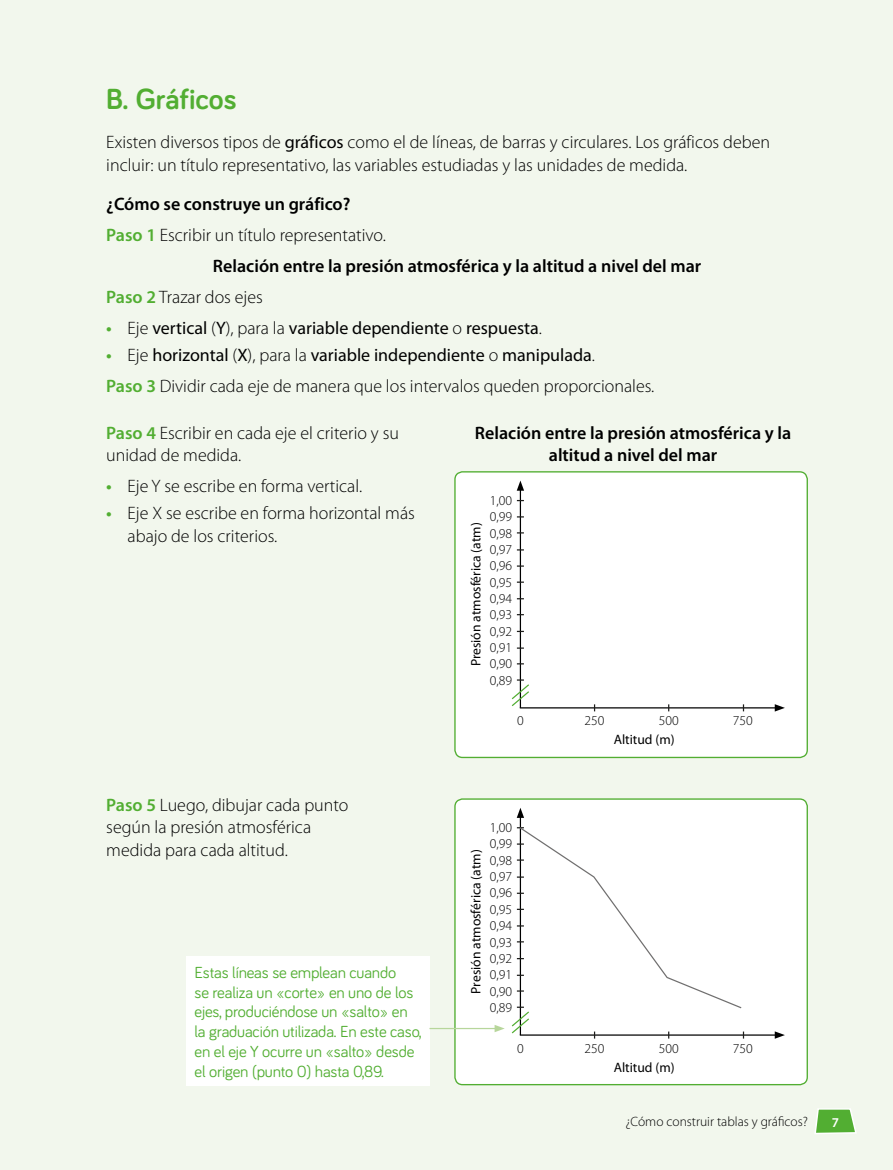
<style>
.page{position:relative;width:893px;height:1170px;background:#fff}
.page>*{position:absolute;margin:0;border:0;box-sizing:border-box;transform-origin:0 0}
.T1{font:700 30px "Bariol";color:#52ae32}
.txt_central{font:300 18px/22.5px "Myriad Pro";color:#000}
.txt_central-2{font:600 18px/22.5px "Myriad Pro";color:#000;text-align:center}
.t1{font:18px "Myriad Pro";color:#000}
.txt_central-3{font:16.5px/19.8px "Bariol";letter-spacing:-.01em;color:#52ae32}
.txt_central-4{font:300 13.65px "Myriad Pro";color:#000}
.txt_central-5{font:13.65px "Myriad Pro";color:#000}
.t2{font:300 13.5px "Myriad Pro";color:#000}
.t3{font:600 13.5px "Myriad Pro";color:#fff}
.s1{font-weight:400}
.s2{font-weight:600;color:#52ae32}
.s3{font-weight:300}
</style>
<div class="page">
<div style="left:0;top:0;width:893px;height:1169px;background:#f2f7ed"></div>
<svg style="left:815px;top:1108px;width:41px;height:26px"></svg>
<div style="left:455px;top:472px;width:352px;height:285px;background:#fff;border-radius:8px"></div>
<div style="left:454px;top:471px;width:354px;height:287px;border:1px solid #52ae32;border-radius:8px"></div>
<hr style="left:520px;top:707px;width:257px;height:1px;background:#000">
<svg style="left:775px;top:704px;width:10px;height:7px"></svg>
<hr style="left:520px;top:488px;width:1px;height:219px;background:#000">
<svg style="left:517px;top:480px;width:7px;height:10px"></svg>
<svg style="left:517px;top:630px;width:7px;height:2px"></svg>
<svg style="left:511px;top:679px;width:18px;height:28px"></svg>
<div style="left:455px;top:799px;width:352px;height:285px;background:#fff;border-radius:8px"></div>
<div style="left:454px;top:798px;width:354px;height:287px;border:1px solid #52ae32;border-radius:8px"></div>
<hr style="left:520px;top:1034px;width:257px;height:1px;background:#000">
<svg style="left:775px;top:1031px;width:10px;height:7px"></svg>
<hr style="left:520px;top:815px;width:1px;height:219px;background:#000">
<svg style="left:517px;top:808px;width:7px;height:9px"></svg>
<div style="left:186px;top:956px;width:243px;height:129px;background:#fff"></div>
<hr style="left:429px;top:1027px;width:68px;height:2px;background:#b7d69b">
<svg style="left:495px;top:826px;width:249px;height:212px"></svg>
<p class="T1" style="left:106px;top:78px;width:132px">B. Gráficos</p>
<p class="txt_central" style="left:106px;top:131px;width:665px">Existen diversos tipos de <span class="s1">gráficos</span> como el de líneas, de barras y circulares. Los gráficos deben incluir: un título representativo, las variables estudiadas y las unidades de medida.</p>
<p class="txt_central-2" style="left:106px;top:192px;width:246px">¿Cómo se construye un gráfico?</p>
<p class="txt_central" style="left:106px;top:224px;width:281px"><span class="s2">Paso 1</span> Escribir un título representativo.</p>
<p class="txt_central-2" style="left:213px;top:254px;width:490px">Relación entre la presión atmosférica y la altitud a nivel del mar</p>
<p class="txt_central" style="left:106px;top:286px;width:158px"><span class="s2">Paso 2</span> Trazar dos ejes</p>
<p class="t1" style="left:106px;top:317px;width:437px"><span class="s2">•</span> <span class="s3">Eje</span> vertical <span class="s3">(</span>Y<span class="s3">), para la</span> variable dependiente <span class="s3">o</span> respuesta<span class="s3">.</span></p>
<p class="t1" style="left:106px;top:344px;width:490px"><span class="s2">•</span> <span class="s3">Eje</span> horizontal <span class="s3">(</span>X<span class="s3">), para la</span> variable independiente <span class="s3">o</span> manipulada<span class="s3">.</span></p>
<p class="txt_central" style="left:106px;top:375px;width:550px"><span class="s2">Paso 3</span> Dividir cada eje de manera que los intervalos queden proporcionales.</p>
<p class="txt_central" style="left:106px;top:421px;width:294px"><span class="s2">Paso 4</span> Escribir en cada eje el criterio y su unidad de medida.</p>
<p class="txt_central" style="left:106px;top:475px;width:257px"><span class="s2">•</span> Eje Y se escribe en forma vertical.</p>
<p class="txt_central" style="left:128px;top:502px;width:289px;text-indent:-21px"><span class="s2">•</span> Eje X se escribe en forma horizontal más abajo de los criterios.</p>
<p class="txt_central" style="left:106px;top:793px;width:244px"><span class="s2">Paso 5</span> Luego, dibujar cada punto según la presión atmosférica medida para cada altitud.</p>
<p class="txt_central-3" style="left:194px;top:961px;width:229px">Estas líneas se emplean cuando<br>se realiza un «corte» en uno de los ejes, produciéndose un «salto» en la graduación utilizada. En este caso, en el eje Y ocurre un «salto» desde el origen (punto 0) hasta 0,89.</p>
<p class="txt_central-2" style="left:475px;top:421px;width:318px">Relación entre la presión atmosférica y la altitud a nivel del mar</p>
<p class="txt_central-5" style="left:467px;top:666px;width:145px;rotate:-90deg">Presión atmosférica (atm)</p>
<p class="txt_central-4" style="left:490px;top:492px;width:24px">1,00</p>
<p class="txt_central-4" style="left:490px;top:508px;width:24px">0,99</p>
<p class="txt_central-4" style="left:490px;top:524px;width:24px">0,98</p>
<p class="txt_central-4" style="left:490px;top:541px;width:24px">0,97</p>
<p class="txt_central-4" style="left:490px;top:557px;width:24px">0,96</p>
<p class="txt_central-4" style="left:490px;top:573px;width:24px">0,95</p>
<p class="txt_central-4" style="left:490px;top:590px;width:24px">0,94</p>
<p class="txt_central-4" style="left:490px;top:606px;width:24px">0,93</p>
<p class="txt_central-4" style="left:490px;top:623px;width:24px">0,92</p>
<p class="txt_central-4" style="left:490px;top:639px;width:24px">0,91</p>
<p class="txt_central-4" style="left:490px;top:655px;width:24px">0,90</p>
<p class="txt_central-4" style="left:490px;top:672px;width:24px">0,89</p>
<p class="txt_central-4" style="left:517px;top:712px;width:8px">0</p>
<p class="txt_central-4" style="left:585px;top:712px;width:21px">250</p>
<p class="txt_central-4" style="left:659px;top:712px;width:21px">500</p>
<p class="txt_central-4" style="left:733px;top:712px;width:21px">750</p>
<p class="txt_central-5" style="left:614px;top:731px;width:62px">Altitud (m)</p>
<p class="txt_central-5" style="left:467px;top:993px;width:145px;rotate:-90deg">Presión atmosférica (atm)</p>
<p class="txt_central-4" style="left:490px;top:819px;width:24px">1,00</p>
<p class="txt_central-4" style="left:490px;top:835px;width:24px">0,99</p>
<p class="txt_central-4" style="left:490px;top:851px;width:24px">0,98</p>
<p class="txt_central-4" style="left:490px;top:868px;width:24px">0,97</p>
<p class="txt_central-4" style="left:490px;top:884px;width:24px">0,96</p>
<p class="txt_central-4" style="left:490px;top:900px;width:24px">0,95</p>
<p class="txt_central-4" style="left:490px;top:917px;width:24px">0,94</p>
<p class="txt_central-4" style="left:490px;top:933px;width:24px">0,93</p>
<p class="txt_central-4" style="left:490px;top:950px;width:24px">0,92</p>
<p class="txt_central-4" style="left:490px;top:966px;width:24px">0,91</p>
<p class="txt_central-4" style="left:490px;top:982px;width:24px">0,90</p>
<p class="txt_central-4" style="left:490px;top:999px;width:24px">0,89</p>
<p class="txt_central-4" style="left:517px;top:1039px;width:8px">0</p>
<p class="txt_central-4" style="left:585px;top:1039px;width:21px">250</p>
<p class="txt_central-4" style="left:659px;top:1039px;width:21px">500</p>
<p class="txt_central-4" style="left:733px;top:1039px;width:21px">750</p>
<p class="txt_central-5" style="left:614px;top:1058px;width:62px">Altitud (m)</p>
<p class="t2" style="left:625px;top:1113px;width:184px">¿Cómo construir tablas y gráficos?</p>
<p class="t3" style="left:832px;top:1113px;width:9px">7</p>
</div>
